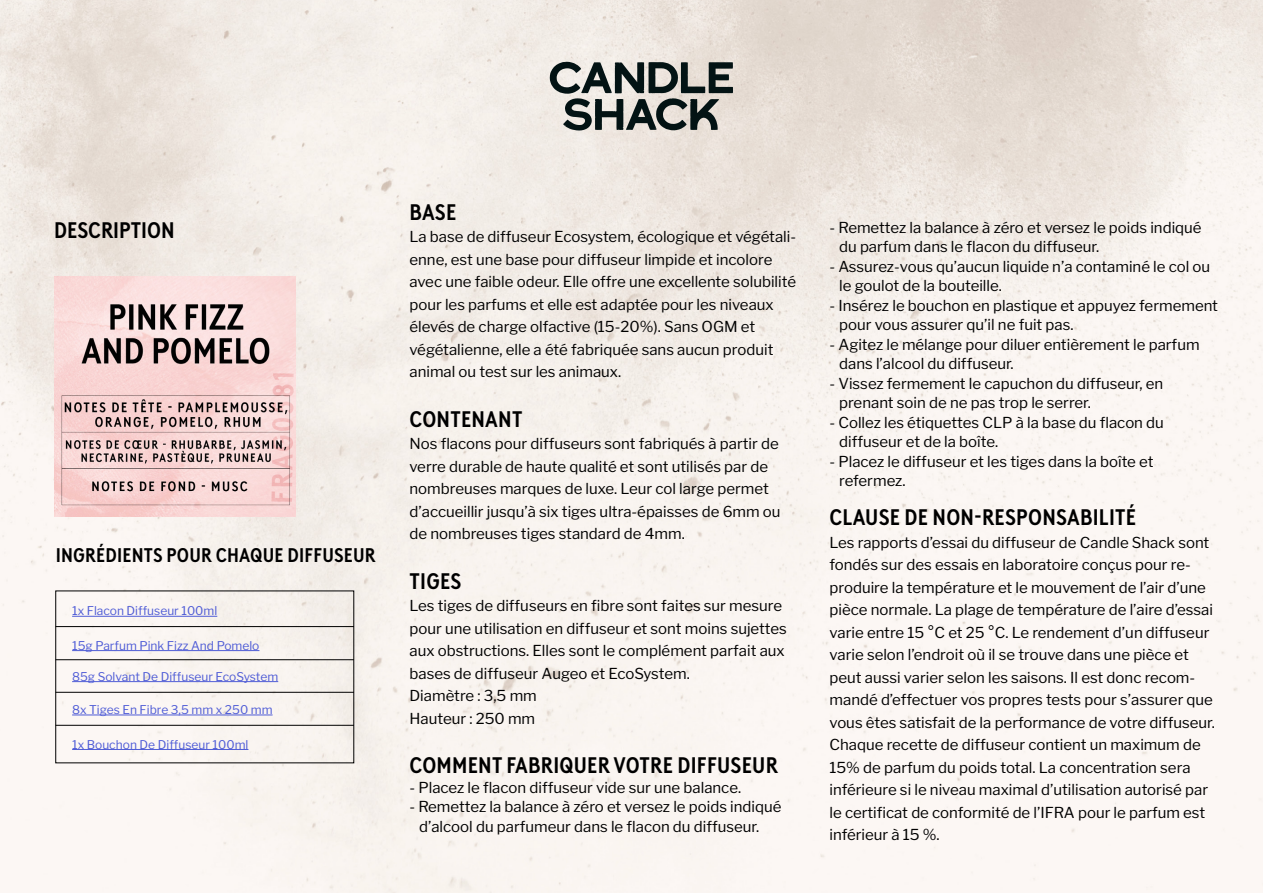
<style>
.page{position:relative;width:1263px;height:893px;background:#fff}
.page>*{position:absolute;margin:0;border:0;box-sizing:border-box;transform-origin:0 0}
.t1{font:700 22.5px "Brown Cond LL";letter-spacing:.01em;color:#000}
.t2{font:700 19.8px "Brown Cond LL";letter-spacing:.01em;color:#000}
.t3{font:15px/22.5px "Libre Franklin";color:#000}
.t4{font:12px "Libre Franklin";color:#4f5cd6}
</style>
<div class="page">
<img style="left:0;top:0;width:1263px;height:893px">
<svg style="left:550px;top:62px;width:183px;height:69px;background:#898b88"></svg>
<hr style="left:56px;top:626px;width:298px;height:1px;background:#000">
<hr style="left:56px;top:692px;width:298px;height:1px;background:#000">
<hr style="left:56px;top:659px;width:298px;height:1px;background:#000">
<img style="left:54px;top:276px;width:241px;height:241px">
<hr style="left:56px;top:725px;width:298px;height:1px;background:#000">
<hr style="left:72px;top:616px;width:145px;height:1px;background:#4f5cd6">
<hr style="left:72px;top:650px;width:187px;height:1px;background:#4f5cd6">
<hr style="left:72px;top:681px;width:206px;height:1px;background:#4f5cd6">
<hr style="left:72px;top:715px;width:201px;height:1px;background:#4f5cd6">
<hr style="left:72px;top:749px;width:176px;height:1px;background:#4f5cd6">
<h1 class="t1" style="left:54px;top:213px;width:122px">DESCRIPTION</h1>
<h2 class="t2" style="left:56px;top:540px;width:321px">INGRÉDIENTS POUR CHAQUE DIFFUSEUR</h2>
<p class="t4" style="left:72px;top:602px;width:147px">1x Flacon Diffuseur 100ml</p>
<p class="t4" style="left:72px;top:636px;width:189px">15g Parfum Pink Fizz And Pomelo</p>
<p class="t4" style="left:72px;top:667px;width:208px">85g Solvant De Diffuseur EcoSystem</p>
<p class="t4" style="left:72px;top:700px;width:202px">8x Tiges En Fibre 3,5 mm x 250 mm</p>
<p class="t4" style="left:72px;top:735px;width:178px">1x Bouchon De Diffuseur 100ml</p>
<h1 class="t1" style="left:410px;top:195px;width:48px">BASE</h1>
<p class="t3" style="left:409px;top:224px;width:388px">La base de diffuseur Ecosystem, écologique et végétali&shy;enne, est une base pour diffuseur limpide et incolore avec une faible odeur. Elle offre une excellente solubilité pour les parfums et elle est adaptée pour les niveaux élevés de charge olfactive (15-20%). Sans OGM et végétalienne, elle a été fabriquée sans aucun produit animal ou test sur les animaux.</p>
<h1 class="t1" style="left:410px;top:402px;width:114px">CONTENANT</h1>
<p class="t3" style="left:409px;top:431px;width:373px">Nos flacons pour diffuseurs sont fabriqués à partir de verre durable de haute qualité et sont utilisés par de nombreuses marques de luxe. Leur col large permet d’accueillir jusqu’à six tiges ultra-épaisses de 6mm ou de nombreuses tiges standard de 4mm.</p>
<h1 class="t1" style="left:410px;top:564px;width:53px">TIGES</h1>
<p class="t3" style="left:409px;top:593px;width:379px">Les tiges de diffuseurs en fibre sont faites sur mesure pour une utilisation en diffuseur et sont moins sujettes aux obstructions. Elles sont le complément parfait aux bases de diffuseur Augeo et EcoSystem.<br>Diamètre : 3,5 mm<br>Hauteur : 250 mm</p>
<h1 class="t1" style="left:410px;top:748px;width:370px">COMMENT FABRIQUER VOTRE DIFFUSEUR</h1>
<p class="t3" style="left:409px;top:775px;width:333px">- Placez le flacon diffuseur vide sur une balance.</p>
<p class="t3" style="left:419px;top:796px;width:364px;line-height:19.5px;text-indent:-10px">- Remettez la balance à zéro et versez le poids indiqué d’alcool du parfumeur dans le flacon du diffuseur.</p>
<p class="t3" style="left:839px;top:216px;width:364px;line-height:19.5px;text-indent:-10px">- Remettez la balance à zéro et versez le poids indiqué du parfum dans le flacon du diffuseur.</p>
<p class="t3" style="left:839px;top:255px;width:373px;line-height:19.5px;text-indent:-10px">- Assurez-vous qu’aucun liquide n’a contaminé le col ou le goulot de la bouteille.</p>
<p class="t3" style="left:839px;top:294px;width:380px;line-height:19.5px;text-indent:-10px">- Insérez le bouchon en plastique et appuyez fermement pour vous assurer qu’il ne fuit pas.</p>
<p class="t3" style="left:839px;top:333px;width:362px;line-height:19.5px;text-indent:-10px">- Agitez le mélange pour diluer entièrement le parfum dans l’alcool du diffuseur.</p>
<p class="t3" style="left:839px;top:372px;width:326px;line-height:19.5px;text-indent:-10px">- Vissez fermement le capuchon du diffuseur, en prenant soin de ne pas trop le serrer.</p>
<p class="t3" style="left:839px;top:411px;width:326px;line-height:19.5px;text-indent:-10px">- Collez les étiquettes CLP à la base du flacon du diffuseur et de la boîte.</p>
<p class="t3" style="left:839px;top:450px;width:316px;line-height:19.5px;text-indent:-10px">- Placez le diffuseur et les tiges dans la boîte et refermez.</p>
<h1 class="t1" style="left:830px;top:500px;width:308px">CLAUSE DE NON-RESPONSABILITÉ</h1>
<p class="t3" style="left:829px;top:529px;width:387px">Les rapports d’essai du diffuseur de Candle Shack sont fondés sur des essais en laboratoire conçus pour re&shy;produire la température et le mouvement de l’air d’une pièce normale. La plage de température de l’aire d’essai varie entre 15 °C et 25 °C. Le rendement d’un diffuseur varie selon l’endroit où il se trouve dans une pièce et peut aussi varier selon les saisons. Il est donc recom&shy;mandé d’effectuer vos propres tests pour s’assurer que vous êtes satisfait de la performance de votre diffuseur.<br>Chaque recette de diffuseur contient un maximum de 15% de parfum du poids total. La concentration sera inférieure si le niveau maximal d’utilisation autorisé par le certificat de conformité de l’IFRA pour le parfum est inférieur à 15 %.</p>
</div>
